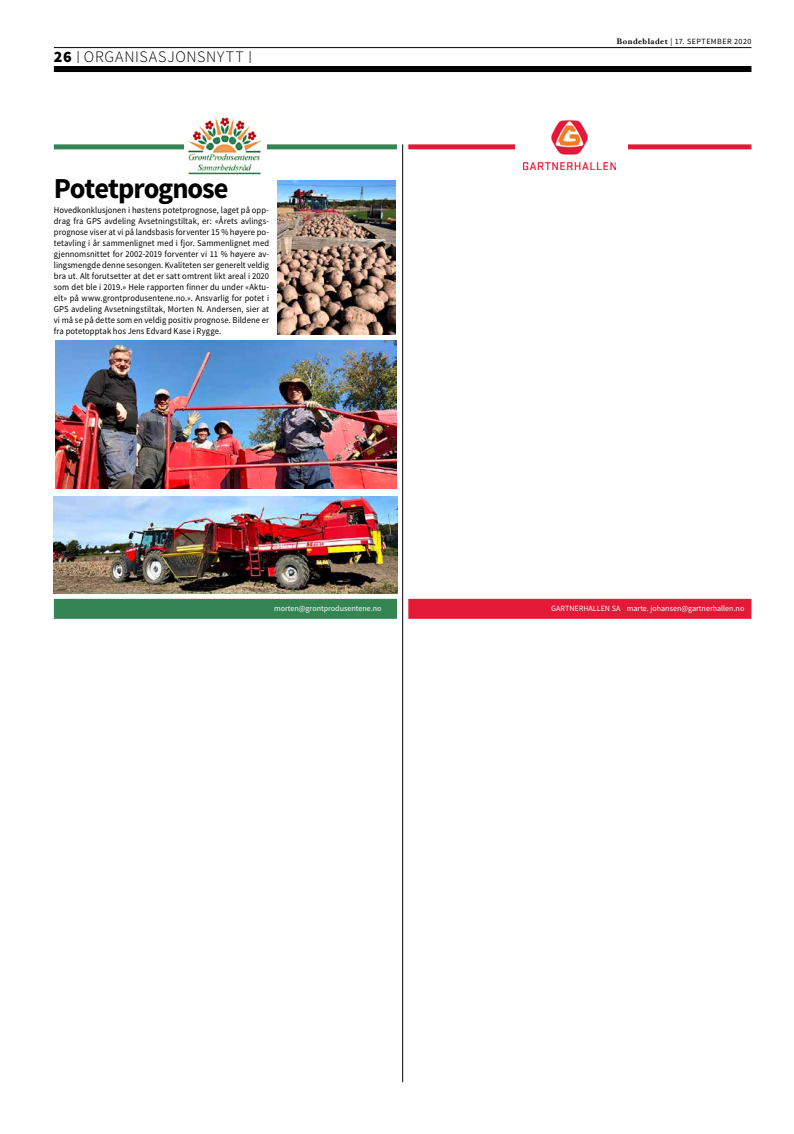
<style>
.page{position:relative;width:794px;height:1134px;background:#fff}
.page>*{position:absolute;margin:0;border:0;box-sizing:border-box;transform-origin:0 0}
.t1{font:700 29px "Source Sans Pro";letter-spacing:-.04em;color:#000}
.t2{font:300 16px "Source Sans Pro";letter-spacing:.045em;color:#000}
.t3{font:9px/11px "Source Sans Pro";letter-spacing:.01em;color:#000;text-align:justify;scale:.95 1}
.t4{font:8px "Source Sans Pro";color:#fff}
.t5{font:8px "Source Sans Pro";letter-spacing:.06em;color:#000}
.s1{font-weight:900}
.s2{font-weight:400;font-size:12px}
.s3{font-family:"Hoefler Txt";font-weight:700}
</style>
<div class="page">
<div style="left:54px;top:66px;width:697px;height:6px;background:#000"></div>
<hr style="left:54px;top:47px;width:697px;height:1px;background:#000">
<div style="left:408px;top:599px;width:343px;height:20px;background:#e41937"></div>
<div style="left:54px;top:144px;width:343px;height:5px;background:#358454"></div>
<div style="left:408px;top:144px;width:343px;height:5px;background:#e41937"></div>
<div style="left:54px;top:599px;width:343px;height:20px;background:#358454"></div>
<img style="left:184px;top:117px;width:82px;height:58px">
<div style="left:515px;top:114px;width:113px;height:66px;background:#fff"></div>
<img style="left:523px;top:120px;width:92px;height:50px">
<hr style="left:402px;top:144px;width:1px;height:938px;background:#000">
<img style="left:55px;top:341px;width:342px;height:147px">
<img style="left:278px;top:180px;width:117px;height:154px">
<img style="left:54px;top:497px;width:343px;height:96px">
<h2 class="t2" style="left:54px;top:47px;width:199px"><span class="s1">26</span> <span class="s2">|</span> ORGANISASJONSNYTT <span class="s2">|</span></h2>
<h1 class="t1" style="left:54px;top:170px;width:176px">Potetprognose</h1>
<p class="t3" style="left:54px;top:205px;width:228px">Hovedkonklusjonen i høstens potetprognose, laget på opp&shy;drag fra GPS avdeling Avsetningstiltak, er: «Årets avlings&shy;prognose viser at vi på landsbasis forventer 15 % høyere po&shy;tetavling i år sammenlignet med i fjor. Sammenlignet med gjennomsnittet for 2002-2019 forventer vi 11 % høyere av&shy;lingsmengde denne sesongen. Kvaliteten ser generelt veldig bra ut. Alt forutsetter at det er satt omtrent likt areal i 2020 som det ble i 2019.» Hele rapporten finner du under «Aktu&shy;elt» på www.grontprodusentene.no.». Ansvarlig for potet i GPS avdeling Avsetningstiltak, M orten N. Andersen, sier at vi må se på dette som en veldig positiv prognose. Bildene er fra potetopptak hos Jens Edvard Kase i Rygge.</p>
<p class="t5" style="left:616px;top:36px;width:136px"><span class="s3">Bondebladet</span> | 17. se pte mber 2020</p>
<p class="t4" style="left:274px;top:603px;width:109px">morten@grontprodusentene.no</p>
<p class="t4" style="left:551px;top:604px;width:194px">GARTNERHALLEN SA marte. johansen@gartnerhallen.no</p>
</div>
